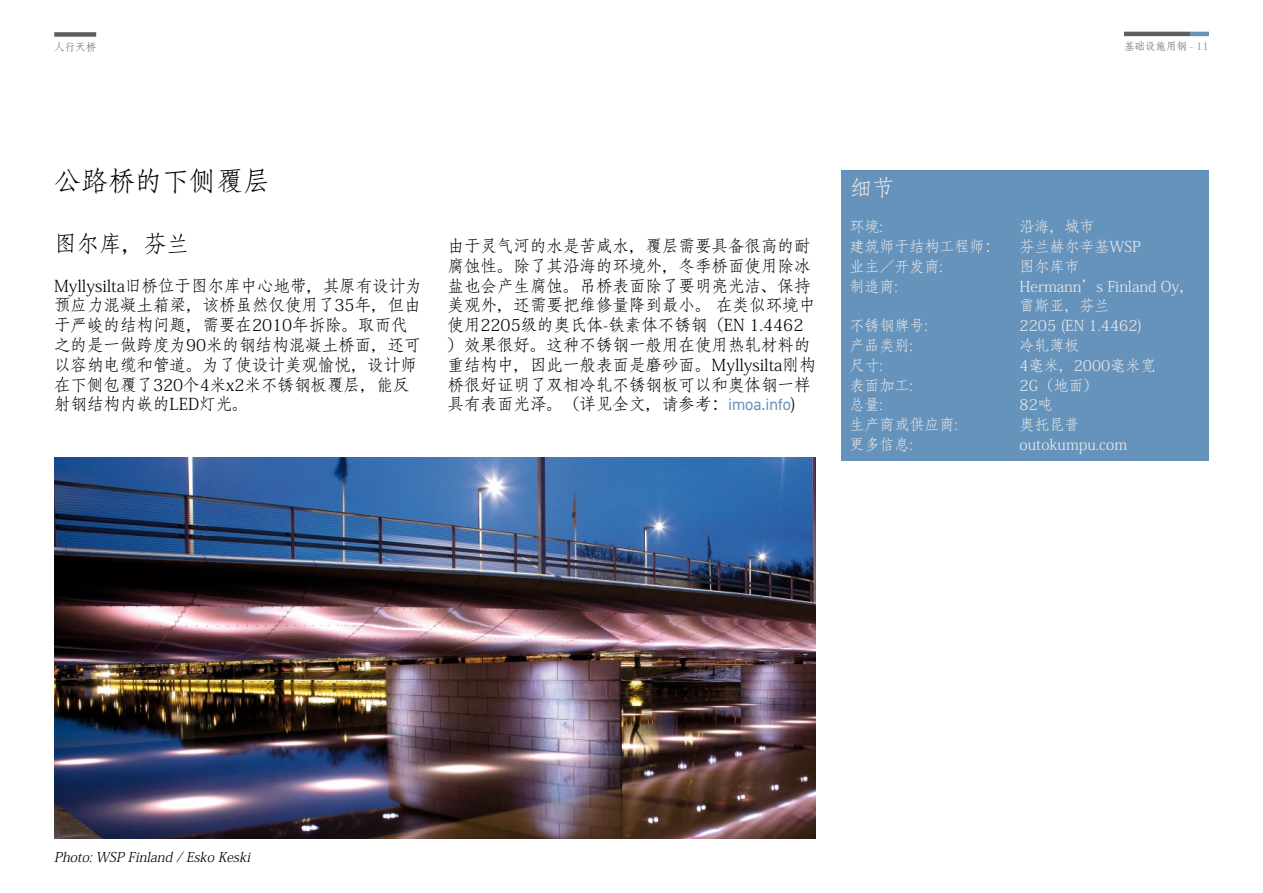
<style>
.page{position:relative;width:1263px;height:893px;background:#fff}
.page>*{position:absolute;margin:0;border:0;box-sizing:border-box;transform-origin:0 0}
.t1{font:27px "Adobe Fangsong Std";color:#000}
.t2{font:22.5px "Adobe Fangsong Std";color:#000}
.t3{font:22.5px "Adobe Fangsong Std";color:#eaeaea}
.t4{font:16.5px/19.8px "Adobe Fangsong Std";color:#000}
.t5{font:15px/19.8px "Adobe Fangsong Std";color:#eaeaea}
.t6{font:italic 13.5px "Adobe Fangsong Std";color:#000}
.t7{font:10.5px "Adobe Fangsong Std";color:#5c5f61}
.s1{color:#6693bc}
.s2{font-family:"DIN2014";color:#6693bc}
</style>
<div class="page">
<hr style="left:1124px;top:32px;width:66px;height:4px;background:#5c5f61">
<hr style="left:1190px;top:32px;width:19px;height:4px;background:#6693bc">
<div style="left:841px;top:170px;width:368px;height:291px;background:#6693bc"></div>
<img style="left:54px;top:458px;width:761px;height:381px">
<div style="left:54px;top:32px;width:42px;height:5px;background:#5c5f61"></div>
<p class="t7" style="left:54px;top:41px;width:43px">人行天桥</p>
<p class="t7" style="left:1124px;top:40px;width:86px">基础设施用钢 <span class="s1">- 11</span></p>
<h1 class="t1" style="left:54px;top:164px;width:217px">公路桥的下侧覆层</h1>
<h2 class="t2" style="left:54px;top:230px;width:136px">图尔库，芬兰</h2>
<p class="t4" style="left:54px;top:276px;width:370px">Myllysilta旧桥位于图尔库中心地带，其原有设计为预应力混凝土箱梁，该桥虽然仅使用了35年，但由于严峻的结构问题，需要在2010年拆除。取而代之的是一做跨度为90米的钢结构混凝土桥面，还可以容纳电缆和管道。为了使设计美观愉悦，设计师在下侧包覆了320个4米x2米不锈钢板覆层，能反射钢结构内嵌的LED灯光。</p>
<p class="t4" style="left:447px;top:236px;width:370px">由于灵气河的水是苦咸水，覆层需要具备很高的耐腐蚀性。除了其沿海的环境外，冬季桥面使用除冰盐也会产生腐蚀。吊桥表面除了要明亮光洁、保持美观外，还需要把维修量降到最小。 在类似环境中使用2205级的奥氏体-铁素体不锈钢（EN 1.4462）效果很好。这种不锈钢一般用在使用热轧材料的重结构中，因此一般表面是磨砂面。Myllysilta刚构桥很好证明了双相冷轧不锈钢板可以和奥体钢一样具有表面光泽。（详见全文，请参考：<span class="s2">imoa.info</span>)</p>
<h2 class="t3" style="left:849px;top:174px;width:46px">细节</h2>
<p class="t5" style="left:849px;top:217px;width:35px">环境:</p>
<p class="t5" style="left:1019px;top:217px;width:76px">沿海，城市</p>
<p class="t5" style="left:849px;top:237px;width:151px">建筑师于结构工程师：</p>
<p class="t5" style="left:1019px;top:237px;width:123px">芬兰赫尔辛基WSP</p>
<p class="t5" style="left:849px;top:257px;width:95px">业主／开发商:</p>
<p class="t5" style="left:1019px;top:257px;width:61px">图尔库市</p>
<p class="t5" style="left:849px;top:276px;width:50px">制造商:</p>
<p class="t5" style="left:1019px;top:276px;width:176px">Hermann’s Finland Oy，雷斯亚，芬兰</p>
<p class="t5" style="left:849px;top:316px;width:80px">不锈钢牌号:</p>
<p class="t5" style="left:1019px;top:316px;width:124px">2205 (EN 1.4462)</p>
<p class="t5" style="left:849px;top:336px;width:65px">产品类别:</p>
<p class="t5" style="left:1019px;top:336px;width:61px">冷轧薄板</p>
<p class="t5" style="left:849px;top:356px;width:35px">尺寸:</p>
<p class="t5" style="left:1019px;top:356px;width:137px">4毫米，2000毫米宽</p>
<p class="t5" style="left:849px;top:375px;width:65px">表面加工:</p>
<p class="t5" style="left:1019px;top:375px;width:80px">2G（地面）</p>
<p class="t5" style="left:849px;top:395px;width:35px">总量:</p>
<p class="t5" style="left:1019px;top:395px;width:35px">82吨</p>
<p class="t5" style="left:849px;top:415px;width:110px">生产商或供应商:</p>
<p class="t5" style="left:1019px;top:415px;width:61px">奥托昆普</p>
<p class="t5" style="left:849px;top:435px;width:65px">更多信息:</p>
<p class="t5" style="left:1019px;top:435px;width:109px">outokumpu.com</p>
<p class="t6" style="left:54px;top:849px;width:201px">Photo:WSP Finland / Esko Keski</p>
</div>
